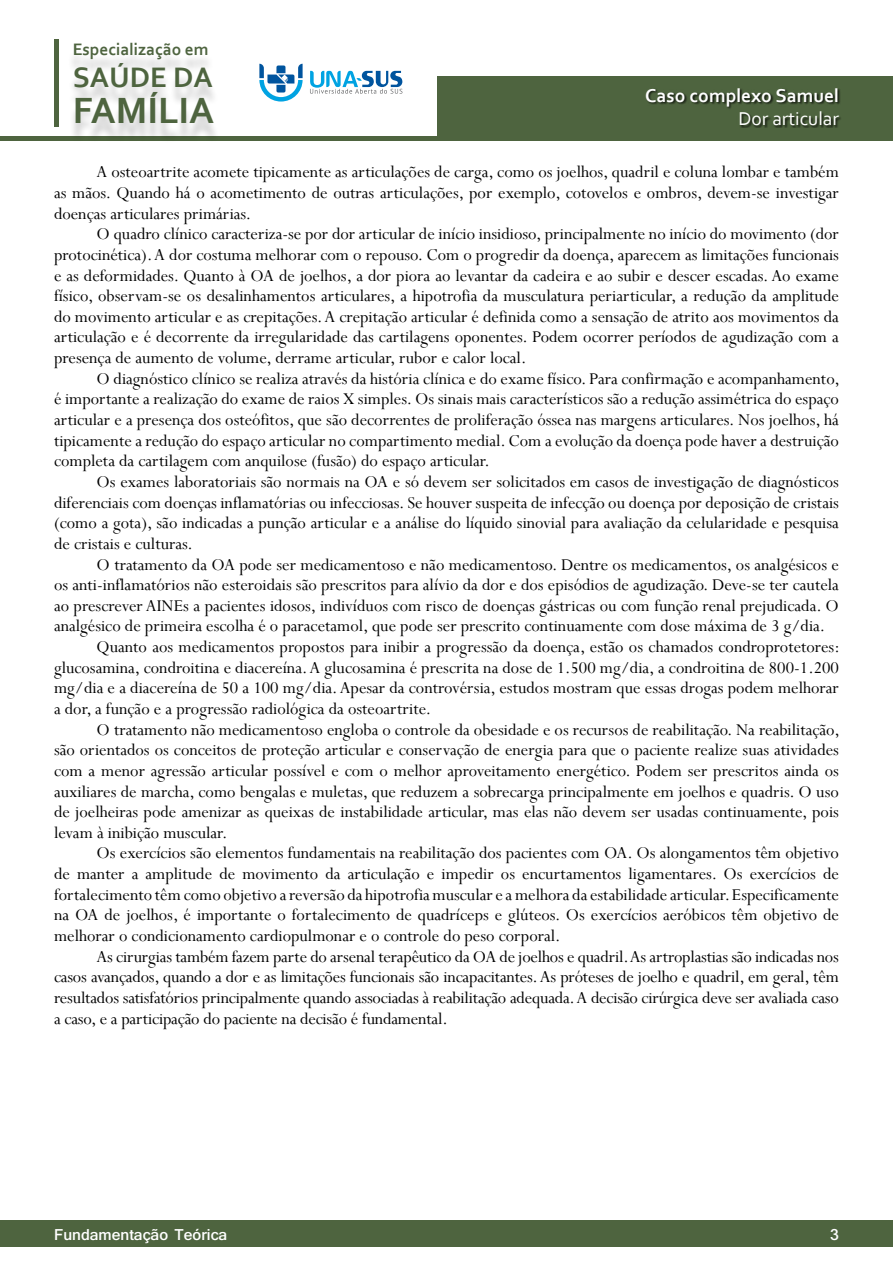
<style>
.page{position:relative;width:893px;height:1263px;background:#fff}
.page>*{position:absolute;margin:0;border:0;box-sizing:border-box;transform-origin:0 0}
.t1{font:700 38.25px "Corbel";color:#4e643f}
.t2{font:700 29.55px "Corbel";color:#4e643f}
.t3{font:700 19.5px "Corbel";color:#fff}
.t4{font:19.5px "Corbel";color:#fff}
.t5{font:18.3px/20.7px "Perpetua";color:#000;text-align:justify}
.t6{font:700 17.4px "Corbel";color:#4e643f}
.t7{font:700 16.5px "Shruti";color:#fff}
</style>
<div class="page">
<div style="left:0;top:1220px;width:893px;height:27px;background:#4e643f"></div>
<hr style="left:0;top:136px;width:893px;height:4px;background:#4e643f">
<div style="left:438px;top:77px;width:455px;height:63px;background:#4e643f"></div>
<div style="left:645px;top:88px;width:197px;height:40px;background:#000;opacity:.75"></div>
<div style="left:54px;top:39px;width:5px;height:87px;background:#4e643f"></div>
<div style="left:67px;top:49px;width:153px;height:94px;background:#000;opacity:.2"></div>
<svg style="left:259px;top:64px;width:44px;height:38px"></svg>
<svg style="left:310px;top:71px;width:92px;height:23px"></svg>
<p class="t6" style="left:73px;top:38px;width:137px">Especialização em</p>
<h2 class="t2" style="left:73px;top:58px;width:142px">SAÚDE DA</h2>
<h1 class="t1" style="left:73px;top:87px;width:143px">FAMÍLIA</h1>
<p class="t3" style="left:645px;top:84px;width:195px">Caso complexo Samuel</p>
<p class="t4" style="left:738px;top:107px;width:102px">Dor articular</p>
<p class="t5" style="left:54px;top:161px;width:786px;text-indent:43px">A osteoartrite acomete tipicamente as articulações de carga, como os joelhos, quadril e coluna lombar e também as mãos. Quando há o acometimento de outras articulações, por exemplo, cotovelos e ombros, devem-se investigar doenças articulares primárias.</p>
<p class="t5" style="left:54px;top:223px;width:786px;text-indent:43px">O quadro clínico caracteriza-se por dor articular de início insidioso, principalmente no início do movimento (dor protocinética). A dor costuma melhorar com o repouso. Com o progredir da doença, aparecem as limitações funcionais e as deformidades. Quanto à OA de joelhos, a dor piora ao levantar da cadeira e ao subir e descer escadas. Ao exame físico, observam-se os desalinhamentos articulares, a hipotrofia da musculatura periarticular, a redução da amplitude do movimento articular e as crepitações. A crepitação articular é definida como a sensação de atrito aos movimentos da articulação e é decorrente da irregularidade das cartilagens oponentes. Podem ocorrer períodos de agudização com a presença de aumento de volume, derrame articular, rubor e calor local.</p>
<p class="t5" style="left:54px;top:368px;width:787px;text-indent:43px">O diagnóstico clínico se realiza através da história clínica e do exame físico. Para confirmação e acompanhamento, é importante a realização do exame de raios X simples. Os sinais mais característicos são a redução assimétrica do espaço articular e a presença dos osteófitos, que são decorrentes de proliferação óssea nas margens articulares. Nos joelhos, há tipicamente a redução do espaço articular no compartimento medial. Com a evolução da doença pode haver a destruição completa da cartilagem com anquilose (fusão) do espaço articular.</p>
<p class="t5" style="left:54px;top:471px;width:786px;text-indent:43px">Os exames laboratoriais são normais na OA e só devem ser solicitados em casos de investigação de diagnósticos diferenciais com doenças inflamatórias ou infecciosas. Se houver suspeita de infecção ou doença por deposição de cristais (como a gota), são indicadas a punção articular e a análise do líquido sinovial para avaliação da celularidade e pesquisa de cristais e culturas.</p>
<p class="t5" style="left:97px;top:553px;width:744px">O tratamento da OA pode ser medicamentoso e não medicamentoso. Dentre os medicamentos, os analgésicos e</p>
<p class="t5" style="left:54px;top:574px;width:786px">os anti-inflamatórios não esteroidais são prescritos para alívio da dor e dos episódios de agudização. Deve-se ter cautela</p>
<p class="t5" style="left:54px;top:595px;width:786px">ao prescrever AINEs a pacientes idosos, indivíduos com risco de doenças gástricas ou com função renal prejudicada. O</p>
<p class="t5" style="left:54px;top:615px;width:773px">analgésico de primeira escolha é o paracetamol, que pode ser prescrito continuamente com dose máxima de 3 g/dia.</p>
<p class="t5" style="left:97px;top:636px;width:745px">Quanto aos medicamentos propostos para inibir a progressão da doença, estão os chamados condroprotetores:</p>
<p class="t5" style="left:54px;top:657px;width:786px">glucosamina, condroitina e diacereína. A glucosamina é prescrita na dose de 1.500 mg/dia, a condroitina de 800-1.200</p>
<p class="t5" style="left:54px;top:677px;width:786px">mg/dia e a diacereína de 50 a 100 mg/dia. Apesar da controvérsia, estudos mostram que essas drogas podem melhorar</p>
<p class="t5" style="left:54px;top:698px;width:379px">a dor, a função e a progressão radiológica da osteoartrite.</p>
<p class="t5" style="left:97px;top:719px;width:745px">O tratamento não medicamentoso engloba o controle da obesidade e os recursos de reabilitação. Na reabilitação,</p>
<p class="t5" style="left:54px;top:739px;width:786px">são orientados os conceitos de proteção articular e conservação de energia para que o paciente realize suas atividades</p>
<p class="t5" style="left:54px;top:760px;width:786px">com a menor agressão articular possível e com o melhor aproveitamento energético. Podem ser prescritos ainda os</p>
<p class="t5" style="left:54px;top:780px;width:786px">auxiliares de marcha, como bengalas e muletas, que reduzem a sobrecarga principalmente em joelhos e quadris. O uso</p>
<p class="t5" style="left:54px;top:801px;width:786px">de joelheiras pode amenizar as queixas de instabilidade articular, mas elas não devem ser usadas continuamente, pois</p>
<p class="t5" style="left:54px;top:822px;width:175px">levam à inibição muscular.</p>
<p class="t5" style="left:97px;top:842px;width:744px">Os exercícios são elementos fundamentais na reabilitação dos pacientes com OA. Os alongamentos têm objetivo</p>
<p class="t5" style="left:54px;top:863px;width:786px">de manter a amplitude de movimento da articulação e impedir os encurtamentos ligamentares. Os exercícios de</p>
<p class="t5" style="left:54px;top:884px;width:786px">fortalecimento têm como objetivo a reversão da hipotrofia muscular e a melhora da estabilidade articular. Especificamente</p>
<p class="t5" style="left:54px;top:904px;width:786px">na OA de joelhos, é importante o fortalecimento de quadríceps e glúteos. Os exercícios aeróbicos têm objetivo de</p>
<p class="t5" style="left:54px;top:925px;width:508px">melhorar o condicionamento cardiopulmonar e o controle do peso corporal.</p>
<p class="t5" style="left:97px;top:946px;width:744px">As cirurgias também fazem parte do arsenal terapêutico da OA de joelhos e quadril. As artroplastias são indicadas nos</p>
<p class="t5" style="left:54px;top:966px;width:786px">casos avançados, quando a dor e as limitações funcionais são incapacitantes. As próteses de joelho e quadril, em geral, têm</p>
<p class="t5" style="left:54px;top:987px;width:786px">resultados satisfatórios principalmente quando associadas à reabilitação adequada. A decisão cirúrgica deve ser avaliada caso</p>
<p class="t5" style="left:54px;top:1007px;width:395px">a caso, e a participação do paciente na decisão é fundamental.</p>
<p class="t7" style="left:54px;top:1225px;width:175px">Fundamentação Teórica</p>
<p class="t7" style="left:830px;top:1225px;width:10px">3</p>
</div>
